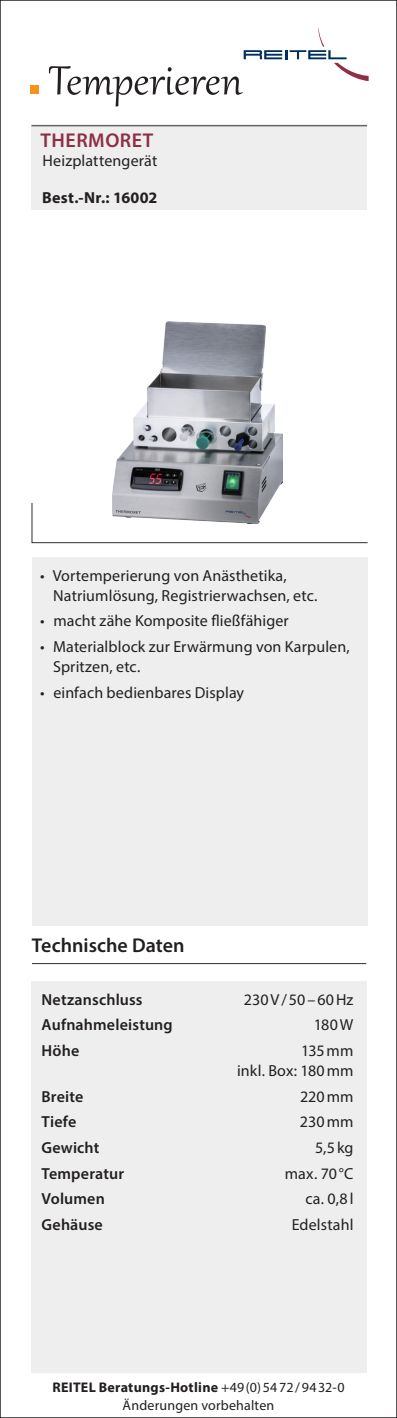
<style>
.page{position:relative;width:397px;height:1418px;background:#fff}
.page>*{position:absolute;margin:0;border:0;box-sizing:border-box;transform-origin:0 0}
.t1{font:50px "Gabriola";letter-spacing:.005em;color:#231f20}
.t2{font:600 20px "Myriad Pro";color:#231f20}
.t3{font:600 20px "Myriad Pro";letter-spacing:.025em;color:#8d2f45}
.t4{font:16px/20px "Myriad Pro";letter-spacing:.01em;color:#231f20}
.t5{font:600 16px "Myriad Pro";letter-spacing:.01em;color:#231f20}
.t6{font:700 16px "Myriad Pro";letter-spacing:.015em;color:#231f20}
.t7{font:14px/18px "Myriad Pro";letter-spacing:.015em;color:#231f20;text-align:center}
.s1{font-weight:700}
</style>
<div class="page">
<div style="left:32px;top:557px;width:335px;height:369px;background:#eeeeef"></div>
<div style="left:31px;top:981px;width:336px;height:391px;background:#eeeeef"></div>
<div style="left:31px;top:125px;width:336px;height:85px;background:#eeeeef"></div>
<svg style="left:31px;top:502px;width:337px;height:41px"></svg>
<hr style="left:31px;top:125px;width:336px;height:1px;background:#312f30">
<hr style="left:32px;top:963px;width:334px;height:1px;background:#312f30">
<svg style="left:244px;top:28px;width:125px;height:53px"></svg>
<img style="left:113px;top:322px;width:169px;height:201px">
<div style="left:30px;top:86px;width:9px;height:8px;background:#f7931d"></div>
<h1 class="t1" style="left:49px;top:48px;width:195px">Temperieren</h1>
<p class="t3" style="left:41px;top:128px;width:114px">THERMORET</p>
<p class="t4" style="left:43px;top:151px;width:116px">Heizplattengerät</p>
<p class="t6" style="left:42px;top:187px;width:117px">Best.-Nr.: 16002</p>
<p class="t4" style="left:53px;top:565px;width:266px;text-indent:-13px">• Vortemperierung von Anästhetika,<br>Natriumlösung, Registrierwachsen, etc.</p>
<p class="t4" style="left:40px;top:610px;width:250px">• macht zähe Komposite fließfähiger</p>
<p class="t4" style="left:53px;top:636px;width:298px;text-indent:-13px">• Materialblock zur Erwärmung von Karpulen,<br>Spritzen, etc.</p>
<p class="t4" style="left:40px;top:682px;width:205px">• einfach bedienbares Display</p>
<p class="t2" style="left:32px;top:932px;width:154px">Technische Daten</p>
<p class="t5" style="left:42px;top:989px;width:103px">Netzanschluss</p>
<p class="t4" style="left:244px;top:989px;width:111px">230V/50–60Hz</p>
<p class="t5" style="left:42px;top:1014px;width:133px">Aufnahmeleistung</p>
<p class="t4" style="left:314px;top:1014px;width:41px">180W</p>
<p class="t5" style="left:42px;top:1040px;width:39px">Höhe</p>
<p class="t4" style="left:237px;top:1040px;width:118px;text-align:right">135mm<br>inkl. Box: 180mm</p>
<p class="t5" style="left:42px;top:1086px;width:43px">Breite</p>
<p class="t4" style="left:300px;top:1086px;width:55px">220mm</p>
<p class="t5" style="left:42px;top:1111px;width:36px">Tiefe</p>
<p class="t4" style="left:300px;top:1111px;width:55px">230mm</p>
<p class="t5" style="left:42px;top:1137px;width:59px">Gewicht</p>
<p class="t4" style="left:315px;top:1137px;width:40px">5,5kg</p>
<p class="t5" style="left:42px;top:1163px;width:84px">Temperatur</p>
<p class="t4" style="left:285px;top:1163px;width:70px">max. 70°C</p>
<p class="t5" style="left:42px;top:1188px;width:65px">Volumen</p>
<p class="t4" style="left:305px;top:1188px;width:49px">ca. 0,8l</p>
<p class="t5" style="left:42px;top:1214px;width:63px">Gehäuse</p>
<p class="t4" style="left:292px;top:1214px;width:63px">Edelstahl</p>
<p class="t7" style="left:52px;top:1377px;width:293px"><span class="s1">REITEL Beratungs-Hotline</span> +49(0)5472/9432-0<br>Änderungen vorbehalten</p>
</div>
